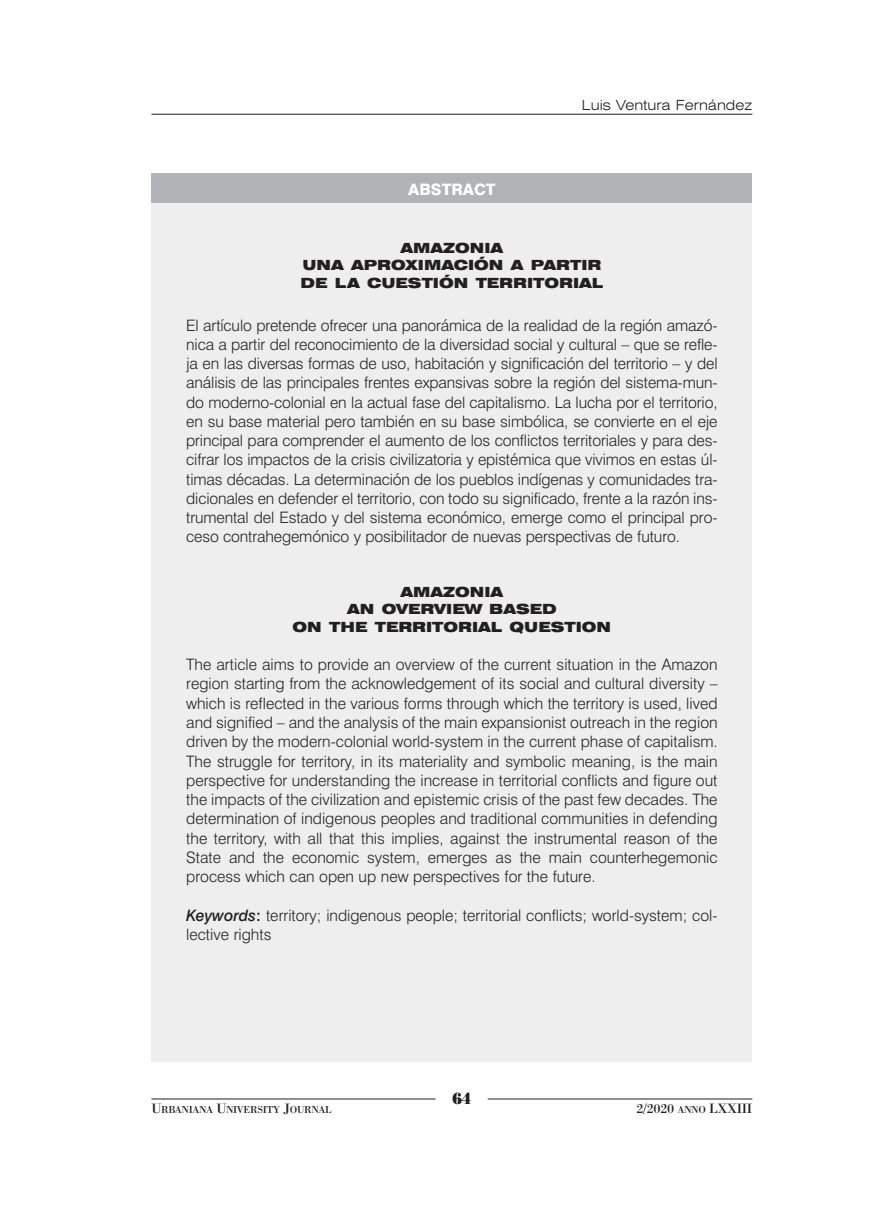
<style>
.page{position:relative;width:879px;height:1226px;background:#fff}
.page>*{position:absolute;margin:0;border:0;box-sizing:border-box;transform-origin:0 0}
.t1{font:16.1px "Bodoni Poster";color:#231f20;scale:.9 1}
.t2{font:300 15.75px/19.2px "Swiss 721 BT";color:#231f20;text-align:justify}
.t3{font:800 15.75px "Swiss 721 BT";color:#fff}
.t4{font:900 expanded 14px/17.5px "Swiss 721 BT";color:#231f20;text-align:center}
.t5{font:300 expanded 14px "Swiss 721 BT";color:#231f20}
.t6{font:14px "Bodoni BT";letter-spacing:-.025em;color:#231f20}
.t7{font:10.5px "Bodoni BT";letter-spacing:-.035em;color:#231f20}
.s1{font-weight:500;font-style:italic}
.s2{font-weight:500}
.s3{font-size:14px}
.s4{font-size:10.5px}
</style>
<div class="page">
<hr style="left:151px;top:114px;width:601px;height:1px;background:#231f20">
<hr style="left:151px;top:1098px;width:284px;height:1px;background:#231f20">
<hr style="left:487px;top:1098px;width:265px;height:1px;background:#231f20">
<div style="left:151px;top:173px;width:601px;height:888px;background:#eeeeef"></div>
<div style="left:151px;top:173px;width:601px;height:30px;background:#b2b3b7"></div>
<p class="t3" style="left:408px;top:183px;width:89px">ABSTRACT</p>
<p class="t5" style="left:581px;top:100px;width:172px">Luis Ventura Fernández</p>
<p class="t4" style="left:300px;top:240px;width:304px">AMAZONIA<br>UNA APROXIMACIÓN A PARTIR<br>DE LA CUESTIÓN TERRITORIAL</p>
<p class="t2" style="left:186px;top:317px;width:532px">El artículo pretende ofrecer una panorámica de la realidad de la región amazó&shy;nica a partir del reconocimiento de la diversidad social y cultural – que se refle&shy;ja en las diversas formas de uso, habitación y significación del territorio – y del análisis de las principales frentes expansivas sobre la región del sistema-mun&shy;do moderno-colonial en la actual fase del capitalismo. La lucha por el territorio, en su base material pero también en su base simbólica, se convierte en el eje principal para comprender el aumento de los conflictos territoriales y para des&shy;cifrar los impactos de la crisis civilizatoria y epistémica que vivimos en estas úl&shy;timas décadas. La determinación de los pueblos indígenas y comunidades tra&shy;dicionales en defender el territorio, con todo su significado, frente a la razón ins&shy;trumental del Estado y del sistema económico, emerge como el principal pro&shy;ceso contrahegemónico y posibilitador de nuevas perspectivas de futuro.</p>
<p class="t4" style="left:292px;top:584px;width:320px">AMAZONIA<br>AN OVERVIEW BASED<br>ON THE TERRITORIAL QUESTION</p>
<p class="t2" style="left:186px;top:656px;width:533px">The article aims to provide an overview of the current situation in the Amazon region starting from the acknowledgement of its social and cultural diversity – which is reflected in the various forms through which the territory is used, lived and signified – and the analysis of the main expansionist outreach in the region driven by the modern-colonial world-system in the current phase of capitalism.<br>The struggle for territory, in its materiality and symbolic meaning, is the main perspective for understanding the increase in territorial conflicts and figure out the impacts of the civilization and epistemic crisis of the past few decades. The determination of indigenous peoples and traditional communities in defending the territory, with all that this implies, against the instrumental reason of the State and the economic system, emerges as the main counterhegemonic process which can open up new perspectives for the future.</p>
<p class="t2" style="left:186px;top:906px;width:532px"><span class="s1">Keywords</span><span class="s2">:</span> territory; indigenous people; territorial conflicts; world-system; col&shy;lective rights</p>
<p class="t1" style="left:452px;top:1092px;width:22px">64</p>
<p class="t7" style="left:151px;top:1104px;width:181px"><span class="s3">U</span>RBANIANA <span class="s3">U</span>NIVERSITY <span class="s3">J</span>OURNAL</p>
<p class="t6" style="left:636px;top:1102px;width:117px">2/2020 <span class="s4">ANNO</span> LXXIII</p>
</div>
